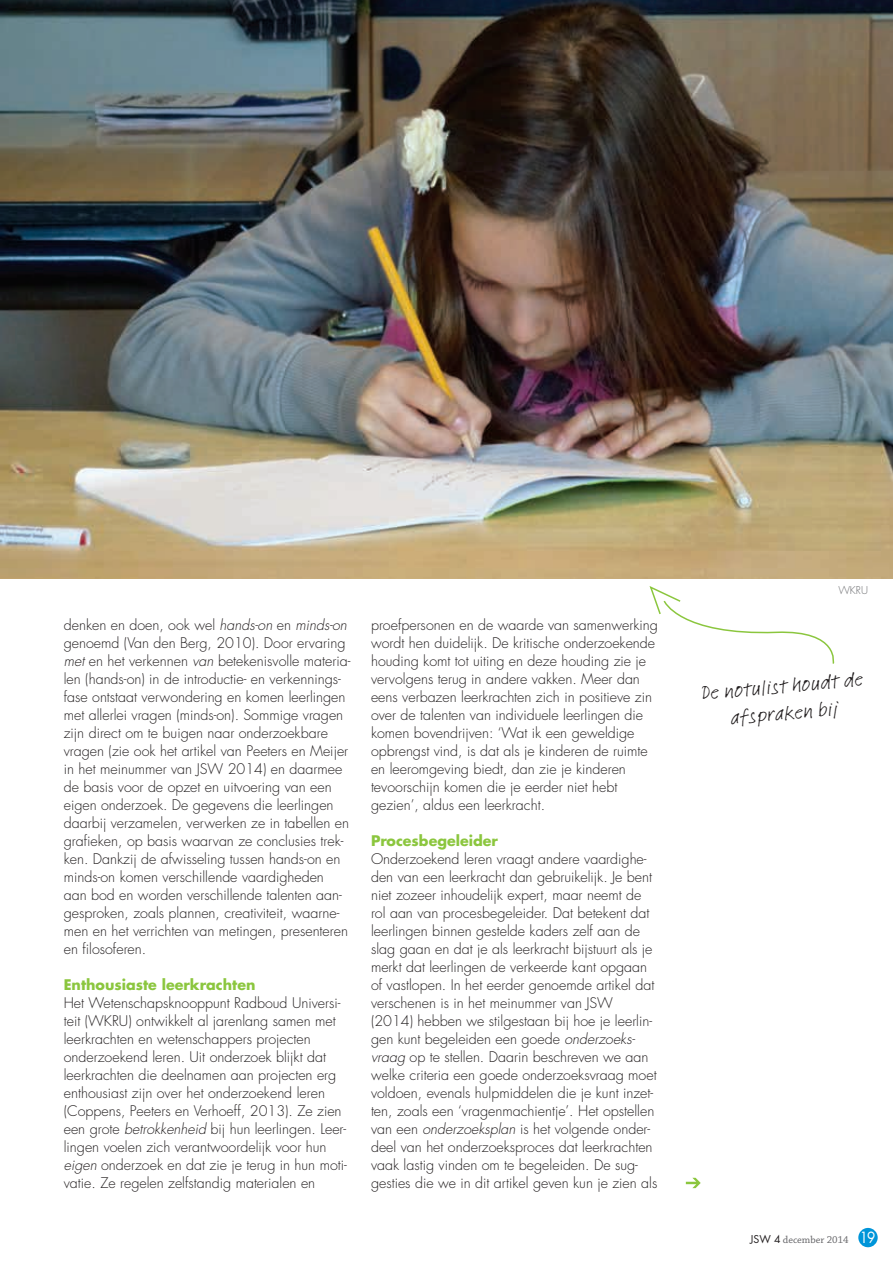
<style>
.page{position:relative;width:893px;height:1263px;background:#fff}
.page>*{position:absolute;margin:0;border:0;box-sizing:border-box;transform-origin:0 0}
.t1{font:21px/27px "Linotype Feltpen";color:#231f20;text-align:center}
.t2{font:300 14.25px/18px "Futura Std";color:#231f20}
.t3{font:700 14.25px "Futura Std";color:#8bc63e}
.t4{font:10.5px "Chaparral Pro";color:#636366}
.t5{font:300 10.5px "Futura Std";color:#6c6d70}
.s1{font-style:italic}
.s2{font-family:"Futura Std";color:#231f20}
.s3{font-family:"Futura Std";font-size:15px;color:#fff}
</style>
<div class="page">
<img style="left:0;top:0;width:893px;height:578px">
<svg style="left:649px;top:586px;width:186px;height:78px"></svg>
<svg style="left:686px;top:1178px;width:15px;height:10px"></svg>
<div style="left:858px;top:1228px;width:20px;height:19px;background:#0095d9;border-radius:50%"></div>
<p class="t2" style="left:64px;top:616px;width:288px">denken en doen, ook wel <span class="s1">hands-on</span> en <span class="s1">minds-on </span>genoemd (Van den Berg, 2010). Door ervaring <span class="s1">met</span> en het verkennen <span class="s1">van</span> betekenisvolle materia&shy;len (hands-on) in de introductie- en verkennings&shy;fase ontstaat verwondering en komen leerlingen met allerlei vragen (minds-on). Sommige vragen zijn direct om te buigen naar onderzoekbare vragen (zie ook het artikel van Peeters en Meijer in het meinummer van JSW 2014) en daarmee de basis voor de opzet en uitvoering van een eigen onderzoek. De gegevens die leerlingen daarbij verzamelen, verwerken ze in tabellen en grafieken, op basis waarvan ze conclusies trek&shy;ken. Dankzij de afwisseling tussen hands-on en minds-on komen verschillende vaardigheden aan bod en worden verschillende talenten aan&shy;gesproken, zoals plannen, creativiteit, waarne&shy;men en het verrichten van metingen, presenteren en filosoferen.</p>
<p class="t3" style="left:64px;top:975px;width:193px">Enthousiaste leerkrachten</p>
<p class="t2" style="left:64px;top:994px;width:285px">Het Wetenschapsknooppunt Radboud Universi&shy;teit (WKRU) ontwikkelt al jarenlang samen met leerkrachten en wetenschappers projecten onderzoekend leren. Uit onderzoek blijkt dat leerkrachten die deelnamen aan projecten erg enthousiast zijn over het onderzoekend leren (Coppens, Peeters en Verhoeff, 2013). Ze zien een grote <span class="s1">betrokkenheid</span> bij hun leerlingen. Leer&shy;lingen voelen zich verantwoordelijk voor hun <span class="s1">eigen</span> onderzoek en dat zie je terug in hun moti&shy;vatie. Ze regelen zelfstandig materialen en</p>
<p class="t2" style="left:371px;top:616px;width:288px">proefpersonen en de waarde van samenwerking wordt hen duidelijk. De kritische onderzoekende houding komt tot uiting en deze houding zie je vervolgens terug in andere vakken. Meer dan eens verbazen leerkrachten zich in positieve zin over de talenten van individuele leerlingen die komen bovendrijven: ‘Wat ik een geweldige opbrengst vind, is dat als je kinderen de ruimte en leeromgeving biedt, dan zie je kinderen tevoorschijn komen die je eerder niet hebt gezien’, aldus een leerkracht.</p>
<p class="t3" style="left:371px;top:831px;width:128px">Procesbegeleider</p>
<p class="t2" style="left:371px;top:850px;width:288px">Onderzoekend leren vraagt andere vaardighe&shy;den van een leerkracht dan gebruikelijk. Je bent niet zozeer inhoudelijk expert, maar neemt de rol aan van procesbegeleider. Dat betekent dat leerlingen binnen gestelde kaders zelf aan de slag gaan en dat je als leerkracht bijstuurt als je merkt dat leerlingen de verkeerde kant opgaan of vastlopen. In het eerder genoemde artikel dat verschenen is in het meinummer van JSW (2014) hebben we stilgestaan bij hoe je leerlin&shy;gen kunt begeleiden een goede <span class="s1">onderzoeks&shy;vraag</span> op te stellen. Daarin beschreven we aan welke criteria een goede onderzoeksvraag moet voldoen, evenals hulpmiddelen die je kunt inzet&shy;ten, zoals een ‘vragenmachientje’. Het opstellen van een <span class="s1">onderzoeksplan</span> is het volgende onder&shy;deel van het onderzoeksproces dat leerkrachten vaak lastig vinden om te begeleiden. De sug&shy;gesties die we in dit artikel geven kun je zien als</p>
<p class="t5" style="left:838px;top:583px;width:31px">WKRU</p>
<h1 class="t1" style="left:700px;top:679px;width:164px;rotate:-5deg">De notulist houdt de afspraken bij</h1>
<p class="t4" style="left:750px;top:1234px;width:127px"><span class="s2">JSW 4</span> december 2014 <span class="s3">19</span></p>
</div>
